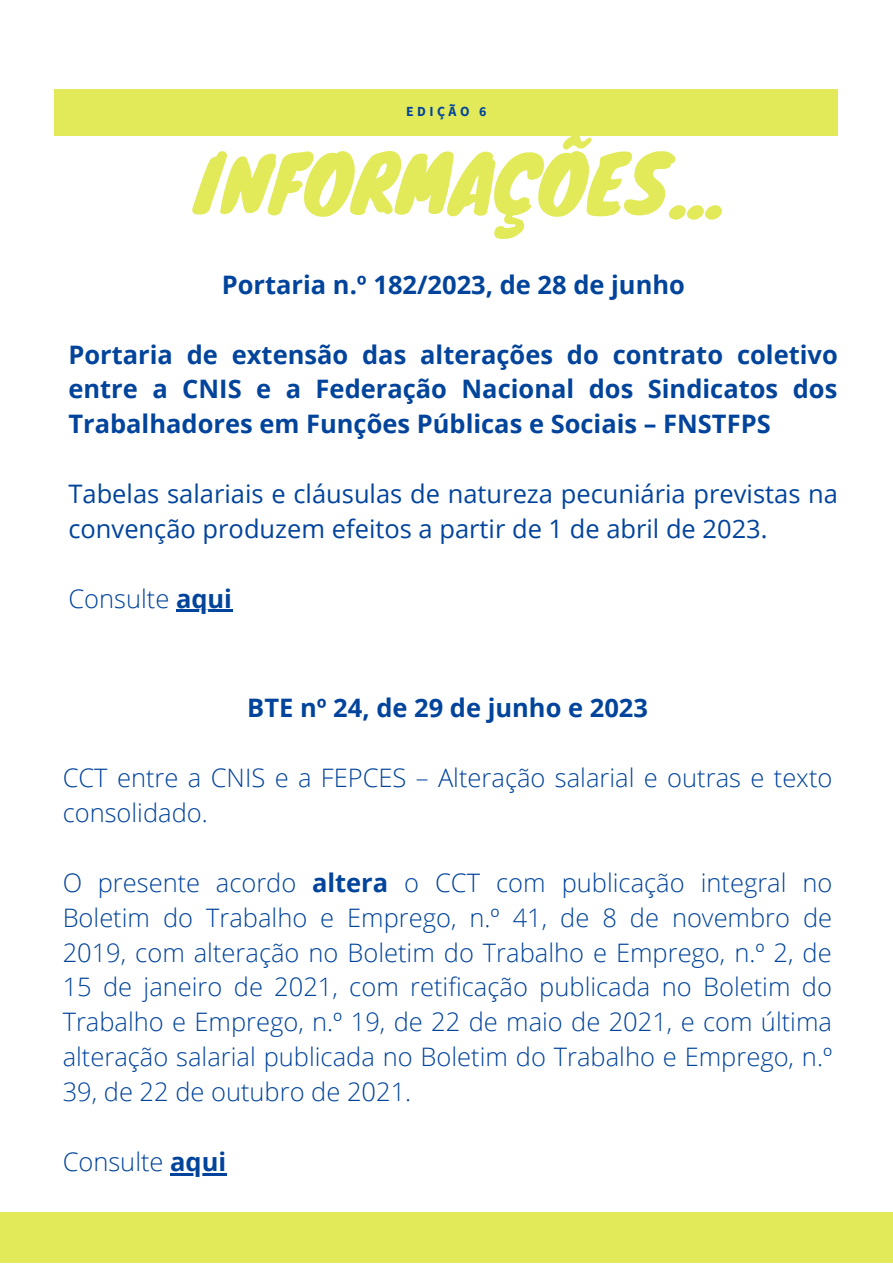
<style>
.page{position:relative;width:893px;height:1264px;background:#fff}
.page>*{position:absolute;margin:0;border:0;box-sizing:border-box;transform-origin:0 0}
.t1{font:76.8px "Knewave";color:#e2ea59}
.t2{font:300 25.5px/34.8px "Open Sans";color:#02449b}
.t3{font:700 25.5px/34.8px "Open Sans";color:#02449b;text-align:justify}
.t4{font:25.5px/34.8px "Open Sans";color:#02449b}
.t5{font:700 13.8px "Source Sans Pro";letter-spacing:.25em;color:#02449b}
.s1{font-weight:700}
</style>
<div class="page">
<div style="left:0;top:1212px;width:892px;height:50px;background:#e2ea59"></div>
<div style="left:54px;top:89px;width:784px;height:46px;background:#e2ea59"></div>
<hr style="left:176px;top:610px;width:56px;height:2px;background:#02449b">
<hr style="left:170px;top:1172px;width:56px;height:3px;background:#02449b">
<p class="t5" style="left:406px;top:102px;width:82px">EDIÇÃO 6</p>
<p class="t1" style="left:194px;top:121px;width:530px">INFORMAÇÕES...</p>
<p class="t3" style="left:222px;top:266px;width:464px">Portaria n.º 182/2023, de 28 de junho</p>
<p class="t3" style="left:68px;top:336px;width:770px">Portaria de extensão das alterações do contrato coletivo entre a CNIS e a Federação Nacional dos Sindicatos dos Trabalhadores em Funções Públicas e Sociais – FNSTFPS</p>
<p class="t4" style="left:68px;top:475px;width:771px">Tabelas salariais e cláusulas de natureza pecuniária previstas na convenção produzem efeitos a partir de 1 de abril de 2023.</p>
<p class="t2" style="left:68px;top:580px;width:165px">Consulte <span class="s1">aqui</span></p>
<p class="t3" style="left:247px;top:690px;width:402px">BTE nº 24, de 29 de junho e 2023</p>
<p class="t2" style="left:63px;top:760px;width:771px">CCT entre a CNIS e a FEPCES – Alteração salarial e outras e texto consolidado.</p>
<p class="t2" style="left:63px;top:864px;width:771px;text-align:justify">O presente acordo <span class="s1">altera</span> o CCT com publicação integral no Boletim do Trabalho e Emprego, n.º 41, de 8 de novembro de 2019, com alteração no Boletim do Trabalho e Emprego, n.º 2, de 15 de janeiro de 2021, com retificação publicada no Boletim do Trabalho e Emprego, n.º 19, de 22 de maio de 2021, e com última alteração salarial publicada no Boletim do Trabalho e Emprego, n.º 39, de 22 de outubro de 2021.</p>
<p class="t2" style="left:63px;top:1143px;width:165px">Consulte <span class="s1">aqui</span></p>
</div>
